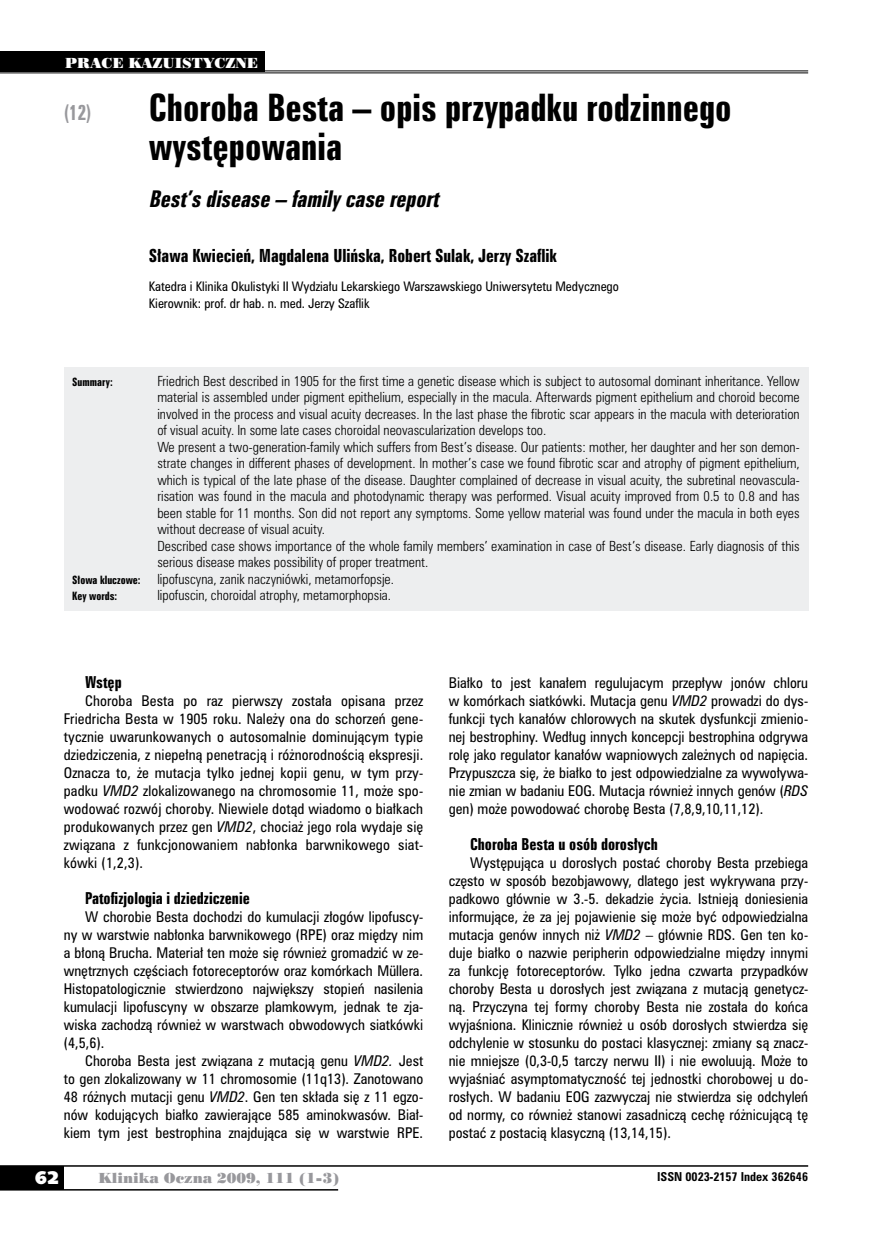
<style>
.page{position:relative;width:872px;height:1234px;background:#fff}
.page>*{position:absolute;margin:0;border:0;box-sizing:border-box;transform-origin:0 0}
.t1{font:34.5px/39px "Zurich Bd X Cn PL";color:#000}
.t2{font:italic 21px "Zurich Bd X Cn PL";color:#000}
.t3{font:19.5px "Zurich Bd X Cn PL";color:#98989c;scale:.9 1}
.t4{font:18px "Humanst 531 U Blk PL";color:#fff}
.t5{font:16.5px "Zurich Bd X Cn PL";color:#000}
.t6{font:15px "Zurich Bd X Cn PL";color:#000}
.t7{font:13.5px/18px "Zurich Cn PL";color:#000;text-align:justify}
.t8{font:13.5px "Poster Bodoni PL";color:#98989c}
.t9{font:13.5px "Poster Bodoni PL";color:#fff}
.t10{font:12.75px/16.5px "Zurich Lt Cn PL";color:#000}
.t11{font:12px/16.5px "Zurich Cn PL";color:#000}
.t12{font:700 11.25px "Zurich Cn PL";color:#000}
.t13{font:10.5px "Zurich Bd X Cn PL";color:#000}
.s1{font-style:italic}
</style>
<div class="page">
<div style="left:0;top:1165px;width:64px;height:24px;background:#000"></div>
<hr style="left:0;top:1164px;width:808px;height:2px;background:#000">
<hr style="left:0;top:1188px;width:338px;height:2px;background:#000">
<div style="left:64px;top:367px;width:744px;height:243px;background:#edeeef"></div>
<hr style="left:0;top:70px;width:808px;height:1px;background:#000">
<hr style="left:0;top:72px;width:808px;height:1px;background:#000">
<div style="left:0;top:51px;width:265px;height:21px;background:#000"></div>
<p class="t9" style="left:65px;top:54px;width:195px">PRACE KAZUISTYCZNE</p>
<h3 class="t3" style="left:64px;top:100px;width:32px">(12)</h3>
<h1 class="t1" style="left:149px;top:88px;width:584px">Choroba Besta – opis przypadku rodzinnego występowania</h1>
<h2 class="t2" style="left:149px;top:185px;width:296px">Best’sdisease – familycase report</h2>
<p class="t5" style="left:149px;top:245px;width:409px">Sława Kwiecień, Magdalena Ulińska, Robert Sulak, Jerzy Szaflik</p>
<p class="t11" style="left:149px;top:278px;width:471px">Katedra i Klinika Okulistyki II Wydziału Lekarskiego Warszawskiego Uniwersytetu Medycznego<br>Kierownik: prof. dr hab. n. med. Jerzy Szaflik</p>
<p class="t13" style="left:72px;top:374px;width:42px">Summary:</p>
<p class="t10" style="left:157px;top:372px;width:644px">Friedrich Best described in 1905 for the first time a genetic disease which is subject to autosomal dominant inheritance. Yellow material is assembled under pigment epithelium, especially in the macula. Afterwards pigment epithelium and choroid become involved in the process and visual acuity decreases. In the last phase the fibrotic scar appears in the macula with deterioration of visual acuity. In some late cases choroidal neovascularization develops too.<br>We present a two-generation-family which suffers from Best’s disease. Our patients: mother, her daughter and her son demon&shy;strate changes in different phases of development. In mother’s case we found fibrotic scar and atrophy of pigment epithelium, which is typical of the late phase of the disease. Daughter complained of decrease in visual acuity, the subretinal neovascula&shy;risation was found in the macula and photodynamic therapy was performed. Visual acuity improved from 0.5 to 0.8 and has been stable for 11 months. Son did not report any symptoms. Some yellow material was found under the macula in both eyes without decrease of visual acuity.<br>Described case shows importance of the whole family members’ examination in case of Best’s disease. Early diagnosis of this serious disease makes possibility of proper treatment.</p>
<p class="t13" style="left:72px;top:572px;width:70px">Słowa kluczowe:</p>
<p class="t10" style="left:157px;top:570px;width:238px">lipofuscyna, zanik naczyniówki, metamorfopsje.</p>
<p class="t13" style="left:72px;top:589px;width:46px">Key words:</p>
<p class="t10" style="left:157px;top:587px;width:235px">lipofuscin, choroidal atrophy, metamorphopsia.</p>
<p class="t6" style="left:85px;top:672px;width:38px">Wstęp</p>
<p class="t7" style="left:64px;top:691px;width:361px;text-indent:21px">Choroba Besta po raz pierwszy została opisana przez Friedricha Besta w 1905 roku. Należy ona do schorzeń gene&shy;tycznie uwarunkowanych o autosomalnie dominującym typie dziedziczenia, z niepełną penetracją i różnorodnością ekspresji.<br>Oznacza to, że mutacja tylko jednej kopii genu, w tym przy&shy;padku <span class="s1">VMD2</span> zlokalizowanego na chromosomie 11, może spo&shy;wodować rozwój choroby. Niewiele dotąd wiadomo o białkach produkowanych przez gen <span class="s1">VMD2</span>, chociaż jego rola wydaje się związana z funkcjonowaniem nabłonka barwnikowego siat&shy;kówki (1,2,3).</p>
<p class="t6" style="left:85px;top:888px;width:166px">Patofizjologia i dziedziczenie</p>
<p class="t7" style="left:64px;top:907px;width:361px;text-indent:21px">W chorobie Besta dochodzi do kumulacji złogów lipofuscy&shy;ny w warstwie nabłonka barwnikowego (RPE) oraz między nim a błoną Brucha. Materiał ten może się również gromadzić w ze&shy;wnętrznych częściach fotoreceptorów oraz komórkach Müllera.<br>Histopatologicznie stwierdzono największy stopień nasilenia kumulacji lipofuscyny w obszarze plamkowym, jednak te zja&shy;wiska zachodzą również w warstwach obwodowych siatkówki (4,5,6).</p>
<p class="t7" style="left:64px;top:1051px;width:361px;text-indent:21px">Choroba Besta jest związana z mutacją genu <span class="s1">VMD2.</span> Jest to gen zlokalizowany w 11 chromosomie (11q13). Zanotowano 48 różnych mutacji genu <span class="s1">VMD2</span>. Gen ten składa się z 11 egzo&shy;nów kodujących białko zawierające 585 aminokwasów. Biał&shy;kiem tym jest bestrophina znajdująca się w warstwie RPE.</p>
<p class="t7" style="left:449px;top:673px;width:361px">Białko to jest kanałem regulujacym przepływ jonów chloru w komórkach siatkówki. Mutacja genu <span class="s1">VMD2</span> prowadzi do dys&shy;funkcji tych kanałów chlorowych na skutek dysfunkcji zmienio&shy;nej bestrophiny. Według innych koncepcji bestrophina odgrywa rolę jako regulator kanałów wapniowych zależnych od napięcia.<br>Przypuszcza się, że białko to jest odpowiedzialne za wywoływa&shy;nie zmian w badaniu EOG. Mutacja również innych genów (<span class="s1">RDS </span>gen) może powodować chorobę Besta (7,8,9,10,11,12).</p>
<p class="t6" style="left:470px;top:834px;width:189px">Choroba Besta u osób dorosłych</p>
<p class="t7" style="left:449px;top:853px;width:361px;text-indent:21px">Występująca u dorosłych postać choroby Besta przebiega często w sposób bezobjawowy, dlatego jest wykrywana przy&shy;padkowo głównie w 3.-5. dekadzie życia. Istnieją doniesienia informujące, że za jej pojawienie się może być odpowiedzialna mutacja genów innych niż <span class="s1">VMD2</span> – głównie RDS. Gen ten ko&shy;duje białko o nazwie peripherin odpowiedzialne między innymi za funkcję fotoreceptorów. Tylko jedna czwarta przypadków choroby Besta u dorosłych jest związana z mutacją genetycz&shy;ną. Przyczyna tej formy choroby Besta nie została do końca wyjaśniona. Klinicznie również u osób dorosłych stwierdza się odchylenie w stosunku do postaci klasycznej: zmiany są znacz&shy;nie mniejsze (0,3-0,5 tarczy nerwu II) i nie ewoluują. Może to wyjaśniać asymptomatyczność tej jednostki chorobowej u do&shy;rosłych. W badaniu EOG zazwyczaj nie stwierdza się odchyleń od normy, co również stanowi zasadniczą cechę różnicującą tę postać z postacią klasyczną (13,14,15).</p>
<h3 class="t4" style="left:35px;top:1165px;width:26px">62</h3>
<p class="t8" style="left:99px;top:1168px;width:242px">Klinika Oczna 2009, 111 (1-3)</p>
<p class="t12" style="left:657px;top:1168px;width:152px">ISSN 0023-2157 Index 362646</p>
</div>
